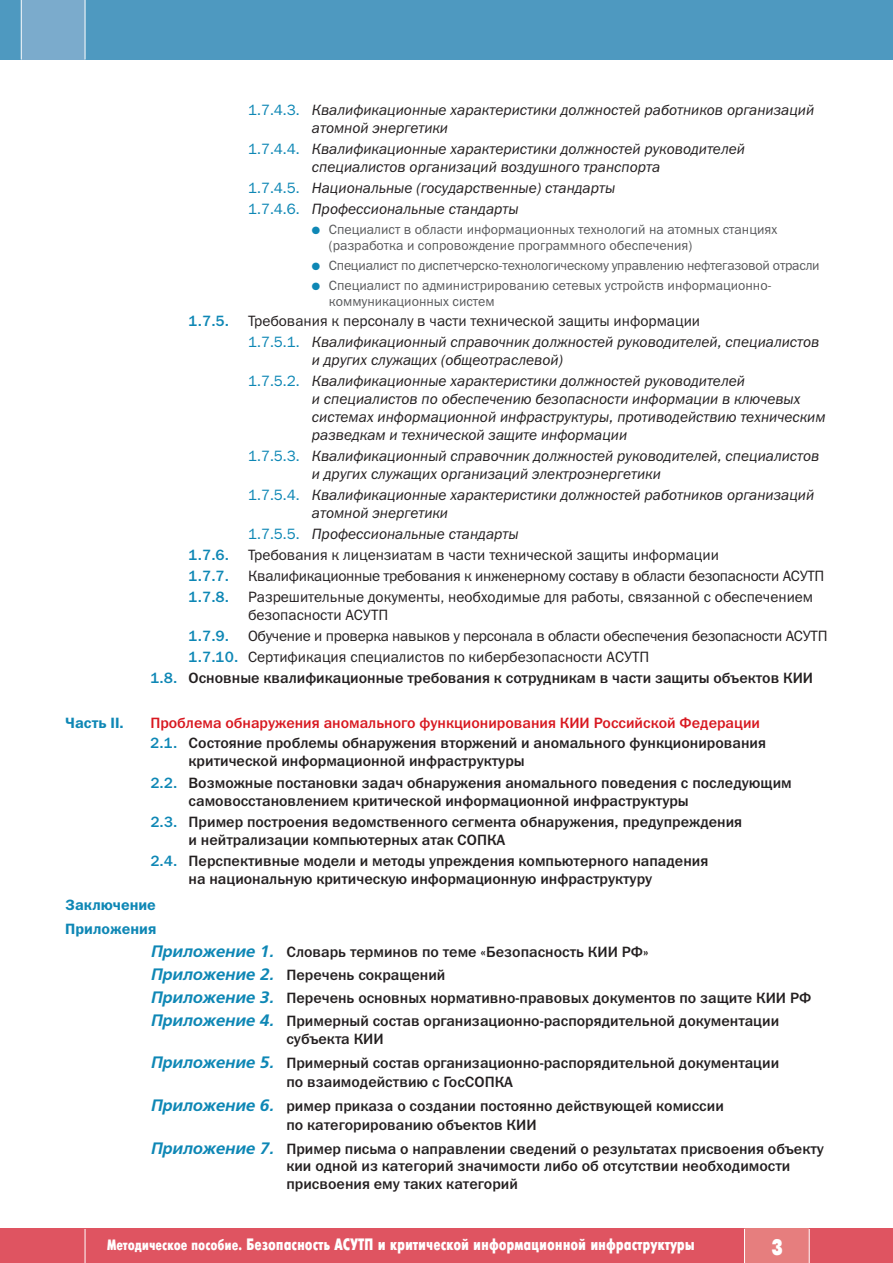
<style>
.page{position:relative;width:893px;height:1263px;background:#fff}
.page>*{position:absolute;margin:0;border:0;box-sizing:border-box;transform-origin:0 0}
.t1{font:700 22.5px "Futuris X Cond C";color:#fff}
.t2{font:16.5px "Futuris X Cond C";letter-spacing:-.005em;color:#fff}
.t3{font:15px/23.2px "Franklin Gothic Medium C";color:#231f20}
.t4{font:italic 15px/18px "Franklin Gothic Book C";color:#231f20}
.t5{font:15px/21px "Franklin Gothic Book C";letter-spacing:-.02em;color:#231f20}
.t6{font:15px/18px "Franklin Gothic Book C";color:#231f20}
.t7{font:15px/20.5px "Franklin Gothic Medium C";color:#d8171f}
.t8{font:15px "Franklin Gothic Medium C";color:#0e87b5}
.t9{font:15px/24.5px "Franklin Gothic Demi C";color:#0e87b5}
.t10{font:13.5px/16.2px "Franklin Gothic Book C";color:#57585a}
.t11{font:13.5px "Franklin Gothic Book C";letter-spacing:-.02em;color:#57585a}
.s1{font-style:normal;color:#0e87b5}
.s2{color:#0e87b5}
.s3{font-style:normal}
.s4{font-family:"Franklin Gothic Medium C";color:#0e87b5}
.s5{color:#231f20}
.s6{font-family:"Free Set C";font-weight:700;font-style:italic;font-size:16.5px;color:#0e87b5}
.s7{font-size:15px}
</style>
<div class="page">
<div style="left:0;top:0;width:893px;height:60px;background:#4e99c0"></div>
<div style="left:22px;top:0;width:63px;height:60px;background:#7babcc"></div>
<div style="left:0;top:1229px;width:893px;height:34px;background:#df5461"></div>
<div style="left:744px;top:1229px;width:65px;height:34px;background:#e67e7e"></div>
<hr style="left:21px;top:0;width:1px;height:60px;background:#fff">
<hr style="left:85px;top:0;width:1px;height:60px;background:#fff">
<hr style="left:744px;top:1229px;width:1px;height:34px;background:#fff">
<hr style="left:809px;top:1229px;width:1px;height:34px;background:#fff">
<hr style="left:85px;top:1229px;width:1px;height:34px;background:#fff">
<p class="t4" style="left:312px;top:101px;width:504px;text-indent:-64px"><span class="s1">1.7.4.3.</span> Квалификационные характеристики должностей работников организаций атомной энергетики</p>
<p class="t4" style="left:312px;top:140px;width:435px;text-indent:-64px"><span class="s1">1.7.4.4.</span> Квалификационные характеристики должностей руководителей специалистов организаций воздушного транспорта</p>
<p class="t4" style="left:248px;top:177px;width:369px;line-height:21px"><span class="s1">1.7.4.5.</span> Национальные (государственные) стандарты<br><span class="s1">1.7.4.6.</span> Профессиональные стандарты</p>
<p class="t10" style="left:329px;top:221px;width:450px;text-indent:-17px"><span class="s2">●</span> Специалист в области информационных технологий на атомных станциях (разработка и сопровождение программного обеспечения)</p>
<p class="t11" style="left:312px;top:257px;width:509px"><span class="s2">●</span> Специалист по диспетчерско-технологическому управлению нефтегазовой отрасли</p>
<p class="t10" style="left:329px;top:277px;width:444px;text-indent:-17px"><span class="s2">●</span> Специалист по администрированию сетевых устройств информационно&shy;коммуникационных систем</p>
<p class="t8" style="left:189px;top:312px;width:42px">1.7.5.</p>
<p class="t4" style="left:248px;top:310px;width:573px;line-height:21px"><span class="s3">Требования к персоналу в части технической защиты информации<br></span><span class="s1">1.7.5.1.</span> Квалификационный справочник должностей руководителей, специалистов</p>
<p class="t4" style="left:248px;top:349px;width:498px;line-height:21px;text-indent:64px">и других служащих (общеотраслевой)<br><span class="s1">1.7.5.2.</span> Квалификационные характеристики должностей руководителей</p>
<p class="t4" style="left:312px;top:390px;width:515px">и специалистов по обеспечению безопасности информации в ключевых системах информационной инфраструктуры, противодействию техническим разведкам и технической защите информации</p>
<p class="t4" style="left:312px;top:447px;width:509px;text-indent:-64px"><span class="s1">1.7.5.3.</span> Квалификационный справочник должностей руководителей, специалистов и других служащих организаций электроэнергетики</p>
<p class="t4" style="left:312px;top:486px;width:504px;text-indent:-64px"><span class="s1">1.7.5.4.</span> Квалификационные характеристики должностей работников организаций атомной энергетики</p>
<p class="t4" style="left:248px;top:525px;width:272px"><span class="s1">1.7.5.5.</span> Профессиональные стандарты</p>
<p class="t8" style="left:189px;top:546px;width:42px">1.7.6.</p>
<p class="t6" style="left:248px;top:546px;width:472px">Требования к лицензиатам в части технической защиты информации</p>
<p class="t8" style="left:189px;top:567px;width:42px">1.7.7.</p>
<p class="t5" style="left:248px;top:565px;width:578px">Квалификационные требования к инженерному составу в области безопасности АСУТП</p>
<p class="t8" style="left:189px;top:588px;width:42px">1.7.8.</p>
<p class="t6" style="left:248px;top:588px;width:566px">Разрешительные документы, необходимые для работы, связанной с обеспечением безопасности АСУТП</p>
<p class="t8" style="left:189px;top:627px;width:42px">1.7.9.</p>
<p class="t5" style="left:189px;top:625px;width:640px;text-indent:60px">Обучение и проверка навыков у персонала в области обеспечения безопасности АСУТП<br><span class="s4">1.7.10.</span> Сертификация специалистов по кибербезопасности АСУТП</p>
<p class="t3" style="left:150px;top:666px;width:664px"><span class="s2">1.8.</span> Основные квалификационные требования к сотрудникам в части защиты объектов КИИ</p>
<p class="t9" style="left:65px;top:710px;width:60px">Часть II.</p>
<p class="t7" style="left:150px;top:712px;width:617px">Проблема обнаружения аномального функционирования КИИ Российской Федерации<br><span class="s2">2.1.</span> <span class="s5">Состояние проблемы обнаружения вторжений и аномального функционирования</span></p>
<p class="t3" style="left:150px;top:750px;width:643px;line-height:21.5px;text-indent:38px">критической информационной инфраструктуры<br><span class="s2">2.2.</span> Возможные постановки задач обнаружения аномального поведения с последующим</p>
<p class="t3" style="left:150px;top:790px;width:593px;line-height:21.5px;text-indent:38px">самовосстановлением критической информационной инфраструктуры<br><span class="s2">2.3.</span> Пример построения ведомственного сегмента обнаружения, предупреждения</p>
<p class="t3" style="left:150px;top:829px;width:560px;line-height:21.5px;text-indent:38px">и нейтрализации компьютерных атак СОПКА<br><span class="s2">2.4.</span> Перспективные модели и методы упреждения компьютерного нападения</p>
<p class="t3" style="left:189px;top:867px;width:465px">на национальную критическую информационную инфраструктуру</p>
<p class="t9" style="left:65px;top:892px;width:93px">Заключение<br>Приложения</p>
<p class="t3" style="left:150px;top:940px;width:662px"><span class="s6">Приложение 1.</span> Словарь терминов по теме «Безопасность КИИ РФ»<br><span class="s6">Приложение 2.</span> Перечень сокращений<br><span class="s6">Приложение 3.</span> Перечень основных нормативно-правовых документов по защите КИИ РФ <span class="s6">Приложение 4.</span> Примерный состав организационно-распорядительной документации</p>
<p class="t3" style="left:150px;top:1027px;width:630px;line-height:23.7px;text-indent:136px">субъекта КИИ<br><span class="s6">Приложение 5.</span> Примерный состав организационно-распорядительной документации</p>
<p class="t3" style="left:150px;top:1070px;width:575px;text-indent:136px">по взаимодействию с ГосСОПКА<br><span class="s6">Приложение 6.</span> ример приказа о создании постоянно действующей комиссии</p>
<p class="t3" style="left:150px;top:1113px;width:675px;text-indent:136px">по категорированию объектов КИИ<br><span class="s6">Приложение 7.</span> Пример письма о направлении сведений о результатах присвоения объекту</p>
<p class="t3" style="left:286px;top:1157px;width:506px;line-height:18px">кии одной из категорий значимости либо об отсутствии необходимости присвоения ему таких категорий</p>
<p class="t2" style="left:107px;top:1235px;width:589px"><span class="s7">Методическое пособие.</span> Безопасность АСУТП и критической информационной инфраструктуры</p>
<h1 class="t1" style="left:772px;top:1234px;width:13px">3</h1>
</div>
